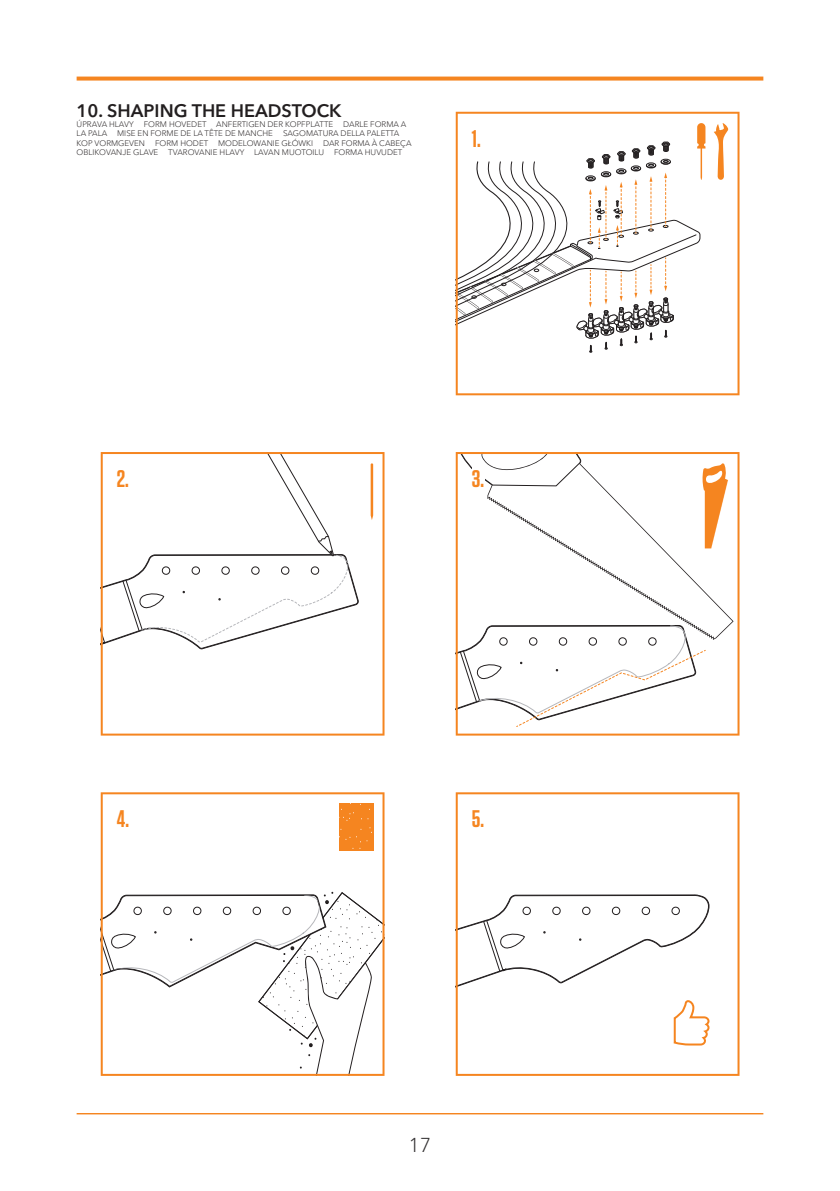
<style>
.page{position:relative;width:840px;height:1191px;background:#fff}
.page>*{position:absolute;margin:0;border:0;box-sizing:border-box;transform-origin:0 0}
.t1{font:600 24px "Tungsten";color:#f58520}
.t2{font:300 20px "Avenir Next LT Pro";color:#312f30}
.t3{font:600 18px "Avenir Next LT Pro";color:#231f20}
.t4{font:300 8px/9.6px "Avenir Next LT Pro";color:#231f20}
</style>
<div class="page">
<svg style="left:101px;top:792px;width:283px;height:99px"></svg>
<svg style="left:455px;top:792px;width:284px;height:283px"></svg>
<svg style="left:455px;top:112px;width:284px;height:283px"></svg>
<svg style="left:455px;top:123px;width:250px;height:272px"></svg>
<svg style="left:713px;top:123px;width:14px;height:57px"></svg>
<svg style="left:101px;top:452px;width:283px;height:283px"></svg>
<svg style="left:370px;top:463px;width:3px;height:57px"></svg>
<svg style="left:455px;top:452px;width:284px;height:283px"></svg>
<svg style="left:701px;top:463px;width:26px;height:85px"></svg>
<div style="left:339px;top:803px;width:34px;height:48px;background:#f58520"></div>
<svg style="left:101px;top:891px;width:283px;height:184px"></svg>
<svg style="left:77px;top:77px;width:686px;height:4px;fill:#f58520"></svg>
<hr style="left:77px;top:1113px;width:686px;height:1px;background:#f58520">
<div style="left:471px;top:467px;width:13px;height:20px;background:#fff"></div>
<div style="left:471px;top:127px;width:18px;height:19px;background:#fff"></div>
<svg style="left:672px;top:999px;width:38px;height:47px"></svg>
<h3 class="t3" style="left:77px;top:100px;width:266px">10. SHAPING THE HEADSTOCK</h3>
<p class="t4" style="left:77px;top:119px;width:258px">ÚPRAVA HLAVY FORM HOVEDET ANFERTIGEN DER KOPFPLATTE</p>
<p class="t4" style="left:343px;top:119px;width:64px">DARLE FORMA A</p>
<p class="t4" style="left:77px;top:128px;width:198px">LA PALA MISE EN FORME DE LA TÊTE DE MANCHE</p>
<p class="t4" style="left:77px;top:128px;width:336px;text-indent:206px">SAGOMATURA DELLA PALETTA<br>KOP VORMGEVEN FORM HODET MODELOWANIE GŁÓWKI DAR FORMA À CABEÇA<br>OBLIKOVANJE GLAVE TVAROVANIE HLAVY LAVAN MUOTOILU</p>
<p class="t4" style="left:334px;top:148px;width:70px">FORMA HUVUDET</p>
<h1 class="t1" style="left:471px;top:125px;width:10px">1.</h1>
<h1 class="t1" style="left:117px;top:466px;width:14px">2.</h1>
<h1 class="t1" style="left:471px;top:466px;width:14px">3.</h1>
<h1 class="t1" style="left:117px;top:806px;width:14px">4.</h1>
<h1 class="t1" style="left:471px;top:806px;width:14px">5.</h1>
<h2 class="t2" style="left:408px;top:1133px;width:24px">17</h2>
</div>
